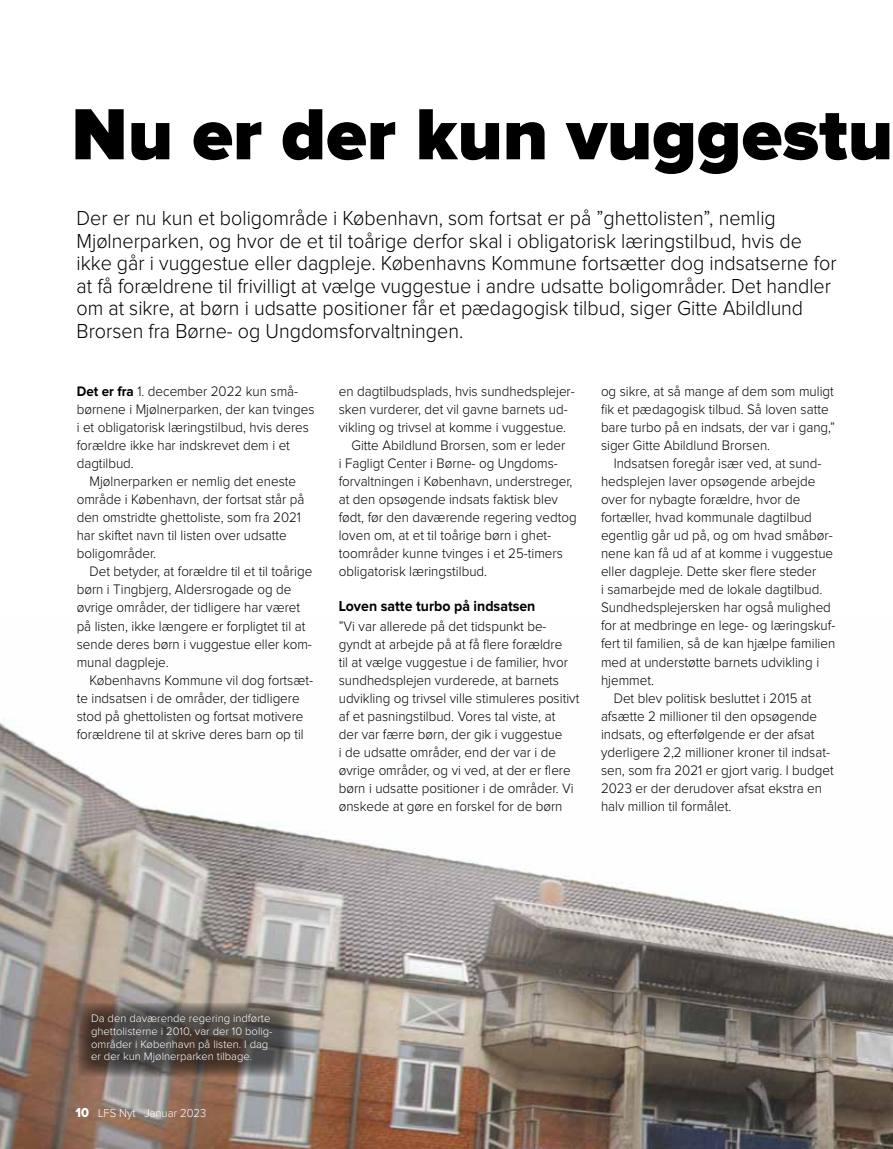
<style>
.page{position:relative;width:893px;height:1149px;background:#fff}
.page>*{position:absolute;margin:0;border:0;box-sizing:border-box;transform-origin:0 0}
.t1{font:900 75px "Proxima Nova";color:#000}
.t2{font:300 21px/22.5px "Proxima Nova";color:#000;scale:.94 1}
.t3{font:700 15px "Proxima Nova";color:#000;scale:.94 1}
.t4{font:300 14.25px/18px "Proxima Nova";color:#000;scale:.94 1}
.t5{font:300 12px "Proxima Nova";color:#fff;scale:.94 1}
.t6{font:300 11.25px/12.8px "Proxima Nova";color:#fff}
.s1{font-weight:700}
.s2{font-family:"Proxima Nova Extrabld";font-weight:400;font-size:13.5px}
</style>
<div class="page">
<img style="left:0;top:722px;width:893px;height:426px">
<svg style="left:78px;top:1002px;width:216px;height:74px;background:#59504b"></svg>
<h1 class="t1" style="left:71px;top:100px;width:823px">Nu er der kun vuggestu</h1>
<p class="t2" style="left:77px;top:208px;width:810px">Der er nu kun et boligområde i København, som fortsat er på ”ghettolisten”, nemlig Mjølnerparken, og hvor de et til toårige derfor skal i obligatorisk læringstilbud, hvis de ikke går i vuggestue eller dagpleje. Københavns Kommune fortsætter dog indsatserne for at få forældrene til frivilligt at vælge vuggestue i andre udsatte boligområder. Det handler om at sikre, at børn i udsatte positioner får et pædagogisk tilbud, siger Gitte Abildlund Brorsen fra Børne- og Ungdomsforvaltningen.</p>
<p class="t4" style="left:77px;top:383px;width:255px"><span class="s1">Det er fra</span> 1. december 2022 kun små&shy;børnene i Mjølnerparken, der kan tvinges i et obligatorisk læringstilbud, hvis deres forældre ikke har indskrevet dem i et dagtilbud.</p>
<p class="t4" style="left:77px;top:473px;width:244px;text-indent:13px">Mjølnerparken er nemlig det eneste område i København, der fortsat står på den omstridte ghettoliste, som fra 2021 har skiftet navn til listen over udsatte boligområder.</p>
<p class="t4" style="left:77px;top:563px;width:252px;text-indent:13px">Det betyder, at forældre til et til toårige børn i Tingbjerg, Aldersrogade og de øvrige områder, der tidligere har været på listen, ikke længere er forpligtet til at sende deres børn i vuggestue eller kom&shy;munal dagpleje.</p>
<p class="t4" style="left:77px;top:671px;width:253px;text-indent:13px">Københavns Kommune vil dog fortsæt&shy;te indsatsen i de områder, der tidligere stod på ghettolisten og fortsat motivere forældrene til at skrive deres barn op til</p>
<p class="t4" style="left:339px;top:383px;width:253px">en dagtilbudsplads, hvis sundhedsplejer-</p>
<p class="t4" style="left:339px;top:401px;width:245px">sken vurderer, det vil gavne barnets ud-</p>
<p class="t4" style="left:339px;top:419px;width:243px">vikling og trivsel at komme i vuggestue.</p>
<p class="t4" style="left:351px;top:437px;width:229px">Gitte Abildlund Brorsen, som er leder</p>
<p class="t4" style="left:339px;top:455px;width:235px">i Fagligt Center i Børne- og Ungdoms-</p>
<p class="t4" style="left:339px;top:473px;width:250px">forvaltningen i København, understreger,</p>
<p class="t4" style="left:339px;top:491px;width:235px">at den opsøgende indsats faktisk blev</p>
<p class="t4" style="left:339px;top:509px;width:255px">født, før den daværende regering vedtog</p>
<p class="t4" style="left:339px;top:527px;width:228px">loven om, at et til toårige børn i ghet-</p>
<p class="t4" style="left:339px;top:545px;width:240px">toområder kunne tvinges i et 25-timers</p>
<p class="t4" style="left:339px;top:563px;width:159px">obligatorisk læringstilbud.</p>
<p class="t3" style="left:339px;top:599px;width:211px">Loven satte turbo på indsatsen</p>
<p class="t4" style="left:339px;top:617px;width:257px">”Vi var allerede på det tidspunkt be&shy;gyndt at arbejde på at få flere forældre<br>til at vælge vuggestue i de familier, hvor sundhedsplejen vurderede, at barnets udvikling og trivsel ville stimuleres positivt af et pasningstilbud. Vores tal viste, at<br>der var færre børn, der gik i vuggestue<br>i de udsatte områder, end der var i de øvrige områder, og vi ved, at der er flere børn i udsatte positioner i de områder. Vi ønskede at gøre en forskel for de børn</p>
<p class="t4" style="left:601px;top:383px;width:250px">og sikre, at så mange af dem som muligt fik et pædagogisk tilbud. Så loven satte bare turbo på en indsats, der var i gang,” siger Gitte Abildlund Brorsen.</p>
<p class="t4" style="left:614px;top:455px;width:223px">Indsatsen foregår især ved, at sund-</p>
<p class="t4" style="left:601px;top:473px;width:229px">hedsplejen laver opsøgende arbejde</p>
<p class="t4" style="left:601px;top:491px;width:214px">over for nybagte forældre, hvor de</p>
<p class="t4" style="left:601px;top:509px;width:226px">fortæller, hvad kommunale dagtilbud</p>
<p class="t4" style="left:601px;top:527px;width:248px">egentlig går ud på, og om hvad småbør-</p>
<p class="t4" style="left:601px;top:545px;width:248px">nene kan få ud af at komme i vuggestue</p>
<p class="t4" style="left:601px;top:563px;width:231px">eller dagpleje. Dette sker flere steder</p>
<p class="t4" style="left:601px;top:581px;width:237px">i samarbejde med de lokale dagtilbud.</p>
<p class="t4" style="left:601px;top:599px;width:246px">Sundhedsplejersken har også mulighed</p>
<p class="t4" style="left:601px;top:617px;width:251px">for at medbringe en lege- og læringskuf-</p>
<p class="t4" style="left:601px;top:635px;width:251px">fert til familien, så de kan hjælpe familien</p>
<p class="t4" style="left:601px;top:653px;width:234px">med at understøtte barnets udvikling i</p>
<p class="t4" style="left:601px;top:671px;width:58px">hjemmet.</p>
<p class="t4" style="left:614px;top:689px;width:212px">Det blev politisk besluttet i 2015 at</p>
<p class="t4" style="left:601px;top:707px;width:231px">afsætte 2 millioner til den opsøgende</p>
<p class="t4" style="left:601px;top:725px;width:229px">indsats, og efterfølgende er der afsat</p>
<p class="t4" style="left:601px;top:743px;width:245px">yderligere 2,2 millioner kroner til indsat-</p>
<p class="t4" style="left:601px;top:761px;width:249px">sen, som fra 2021 er gjort varig. I budget</p>
<p class="t4" style="left:601px;top:779px;width:237px">2023 er der derudover afsat ekstra en</p>
<p class="t4" style="left:601px;top:797px;width:140px">halv million til formålet.</p>
<p class="t6" style="left:91px;top:1012px;width:183px">Da den daværende regering indførte ghettolisterne i 2010, var der 10 bolig&shy;områder i København på listen. I dag er der kun Mjølnerparken tilbage.</p>
<p class="t5" style="left:75px;top:1107px;width:141px"><span class="s2">10</span> LFS Nyt Januar 2023</p>
</div>
